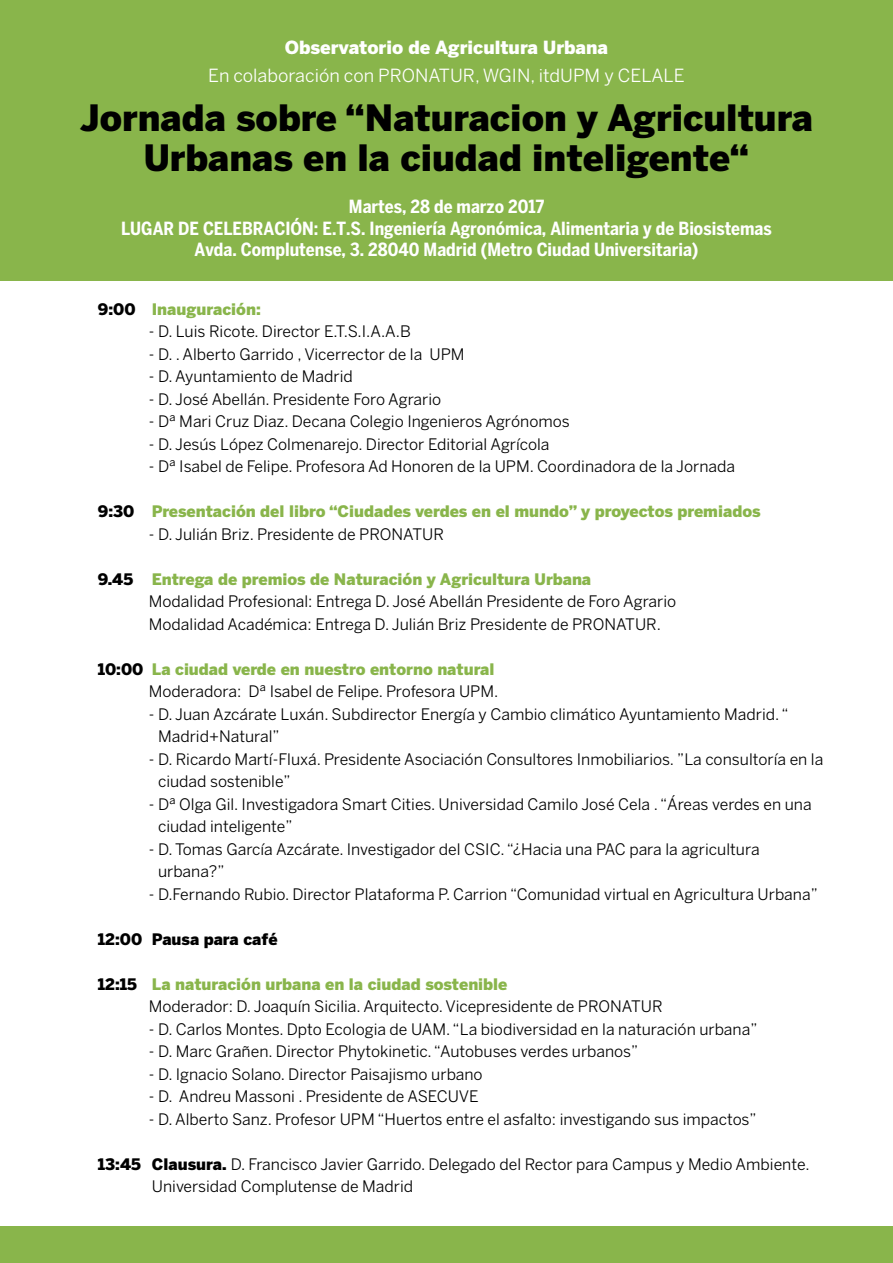
<style>
.page{position:relative;width:893px;height:1263px;background:#fff}
.page>*{position:absolute;margin:0;border:0;box-sizing:border-box;transform-origin:0 0}
.t1{font:900 36px/40.5px "Benton Sans";color:#000;text-align:center}
.t2{font:700 18px/21.6px "Benton Sans Cond";color:#fff}
.t3{font:18px "Benton Sans";color:#fff}
.t4{font:900 18px "Benton Sans";color:#fff}
.t5{font:15.75px/22.5px "Benton Sans";color:#000}
.t6{font:900 15.75px "Benton Sans";color:#89b54b}
.t7{font:900 15.75px "Benton Sans";color:#000}
.s1{color:#000}
.s2{font-weight:900}
.s3{font-weight:900;color:#89b54b}
</style>
<div class="page">
<div style="left:0;top:0;width:893px;height:281px;background:#89b54b"></div>
<div style="left:0;top:1227px;width:893px;height:36px;background:#89b54b"></div>
<p class="t4" style="left:285px;top:36px;width:325px">Observatorio de Agricultura Urbana</p>
<p class="t3" style="left:208px;top:64px;width:478px">En colaboración con PRONATUR, WGIN, itdUPM y CELALE</p>
<h1 class="t1" style="left:80px;top:97px;width:735px">Jornada sobre “Naturacion y Agricultura<br>Urbanas en la ciudad inteligente“</h1>
<p class="t2" style="left:349px;top:196px;width:197px">Martes, 28 de marzo 2017</p>
<p class="t2" style="left:121px;top:217px;width:132px">LUGAR DE CELEBRACIÓN</p>
<p class="t2" style="left:195px;top:217px;width:579px;text-indent:119px">: E.T.S. Ingeniería Agronómica, Alimentaria y de Biosistemas<br>Avda. Complutense, 3. 28040 Madrid (Metro Ciudad Universitaria)</p>
<p class="t6" style="left:98px;top:299px;width:165px"><span class="s1">9:00</span> Inauguración:</p>
<p class="t5" style="left:149px;top:320px;width:264px">- D. Luis Ricote. Director E.T.S.I.A.A.B</p>
<p class="t5" style="left:149px;top:342px;width:317px">- D. . Alberto Garrido , Vicerrector de la UPM</p>
<p class="t5" style="left:149px;top:365px;width:206px">- D. Ayuntamiento de Madrid</p>
<p class="t5" style="left:149px;top:387px;width:294px">- D. José Abellán. Presidente Foro Agrario</p>
<p class="t5" style="left:149px;top:410px;width:422px">- Dª Mari Cruz Diaz. Decana Colegio Ingenieros Agrónomos</p>
<p class="t5" style="left:149px;top:432px;width:402px">- D. Jesús López Colmenarejo. Director Editorial Agrícola</p>
<p class="t5" style="left:149px;top:455px;width:588px">- Dª Isabel de Felipe. Profesora Ad Honoren de la UPM. Coordinadora de la Jornada</p>
<p class="t6" style="left:98px;top:502px;width:664px"><span class="s1">9:30</span> Presentación del libro “Ciudades verdes en el mundo” y proyectos premiados</p>
<p class="t5" style="left:149px;top:523px;width:297px">- D. Julián Briz. Presidente de PRONATUR</p>
<p class="t5" style="left:149px;top:568px;width:529px;text-indent:-51px"><span class="s2">9.45</span> <span class="s3">Entrega de premios de Naturación y Agricultura Urbana<br></span>Modalidad Profesional: Entrega D. José Abellán Presidente de Foro Agrario<br>Modalidad Académica: Entrega D. Julián Briz Presidente de PRONATUR.</p>
<p class="t5" style="left:98px;top:658px;width:402px;text-align:right"><span class="s2">10:00</span> <span class="s3">La ciudad verde en nuestro entorno natural<br></span>Moderadora: Dª Isabel de Felipe. Profesora UPM.</p>
<p class="t5" style="left:158px;top:703px;width:632px;text-indent:-9px">- D. Juan Azcárate Luxán. Subdirector Energía y Cambio climático Ayuntamiento Madrid. “<br>Madrid+Natural”</p>
<p class="t5" style="left:158px;top:748px;width:667px;text-indent:-9px">- D. Ricardo Martí-Fluxá. Presidente Asociación Consultores Inmobiliarios. ”La consultoría en la ciudad sostenible”</p>
<p class="t5" style="left:158px;top:793px;width:655px;text-indent:-9px">- Dª Olga Gil. Investigadora Smart Cities. Universidad Camilo José Cela . “Áreas verdes en una ciudad inteligente”</p>
<p class="t5" style="left:158px;top:838px;width:603px;text-indent:-9px">- D. Tomas García Azcárate. Investigador del CSIC. “¿Hacia una PAC para la agricultura urbana?”</p>
<p class="t5" style="left:149px;top:883px;width:670px">- D.Fernando Rubio. Director Plataforma P. Carrion “Comunidad virtual en Agricultura Urbana”</p>
<p class="t7" style="left:98px;top:930px;width:181px">12:00 Pausa para café</p>
<p class="t5" style="left:149px;top:973px;width:515px;text-indent:-51px"><span class="s2">12:15</span> <span class="s3">La naturación urbana en la ciudad sostenible<br></span>Moderador: D. Joaquín Sicilia. Arquitecto. Vicepresidente de PRONATUR</p>
<p class="t5" style="left:149px;top:1018px;width:610px">- D. Carlos Montes. Dpto Ecologia de UAM. “La biodiversidad en la naturación urbana”</p>
<p class="t5" style="left:149px;top:1040px;width:491px">- D. Marc Grañen. Director Phytokinetic. “Autobuses verdes urbanos”</p>
<p class="t5" style="left:149px;top:1063px;width:335px">- D. Ignacio Solano. Director Paisajismo urbano</p>
<p class="t5" style="left:149px;top:1085px;width:331px">- D. Andreu Massoni . Presidente de ASECUVE</p>
<p class="t5" style="left:149px;top:1108px;width:609px">- D. Alberto Sanz. Profesor UPM “Huertos entre el asfalto: investigando sus impactos”</p>
<p class="t5" style="left:152px;top:1153px;width:659px;text-indent:-54px"><span class="s2">13:45 Clausura.</span> D. Francisco Javier Garrido. Delegado del Rector para Campus y Medio Ambiente.<br>Universidad Complutense de Madrid</p>
</div>
